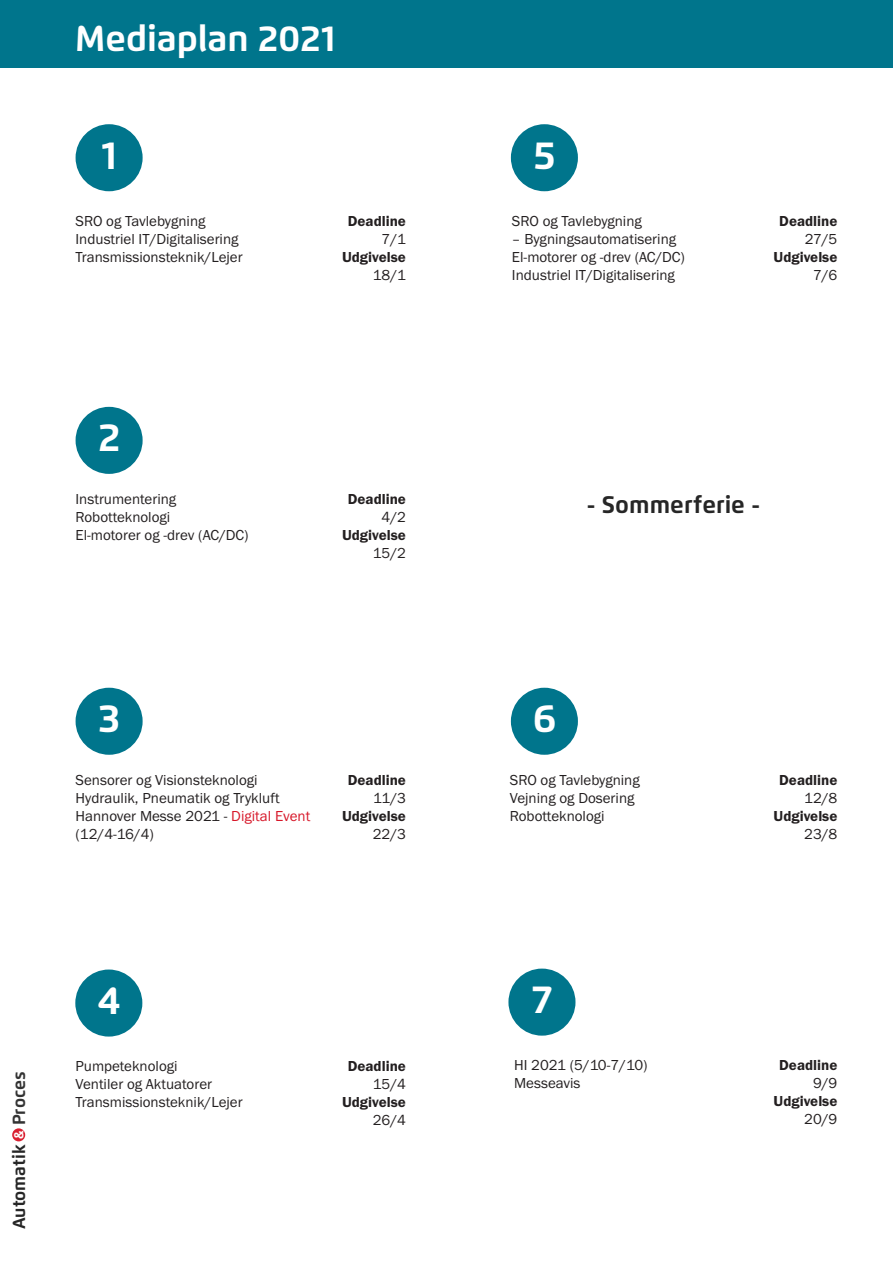
<style>
.page{position:relative;width:893px;height:1263px;background:#fff}
.page>*{position:absolute;margin:0;border:0;box-sizing:border-box;transform-origin:0 0}
.t1{font:700 39px "Flexo";color:#fff}
.t2{font:700 36px "Flexo";color:#fff}
.t3{font:700 24px "Flexo";color:#262626}
.t4{font:700 17.55px "Flexo";color:#262626}
.t5{font:15px/18px "Franklin Gothic";color:#231f20}
.t6{font:600 15px "Franklin Gothic";color:#231f20}
.t7{font:700 13.2px "Flexo";color:#fff}
.s1{color:#d71729}
.s2{color:#333}
</style>
<div class="page">
<div style="left:76px;top:124px;width:67px;height:67px;background:#00758c;border-radius:50%"></div>
<div style="left:0;top:0;width:893px;height:67px;background:#00758c"></div>
<div style="left:511px;top:124px;width:67px;height:67px;background:#00758c;border-radius:50%"></div>
<div style="left:76px;top:407px;width:67px;height:67px;background:#00758c;border-radius:50%"></div>
<div style="left:511px;top:688px;width:67px;height:67px;background:#00758c;border-radius:50%"></div>
<div style="left:76px;top:688px;width:67px;height:67px;background:#00758c;border-radius:50%"></div>
<div style="left:508px;top:968px;width:67px;height:68px;background:#00758c;border-radius:50%"></div>
<div style="left:75px;top:969px;width:67px;height:67px;background:#00758c;border-radius:50%"></div>
<div style="left:12px;top:1128px;width:13px;height:13px;background:#da2031;border-radius:50%"></div>
<h2 class="t2" style="left:75px;top:22px;width:261px">Mediaplan 2021</h2>
<h1 class="t1" style="left:102px;top:138px;width:16px">1</h1>
<h1 class="t1" style="left:533px;top:138px;width:24px">5</h1>
<p class="t5" style="left:76px;top:213px;width:169px">SRO og Tavlebygning<br>Industriel IT/Digitalisering<br>Transmissionsteknik/Lejer</p>
<p class="t6" style="left:348px;top:216px;width:60px">Deadline</p>
<p class="t5" style="left:382px;top:231px;width:26px">7/1</p>
<p class="t6" style="left:342px;top:252px;width:65px">Udgivelse</p>
<p class="t5" style="left:373px;top:267px;width:35px">18/1</p>
<p class="t5" style="left:512px;top:213px;width:131px">SRO og Tavlebygning</p>
<p class="t5" style="left:512px;top:231px;width:175px">– Bygningsautomatisering<br>El-motorer og -drev (AC/DC)<br>Industriel IT/Digitalisering</p>
<p class="t6" style="left:779px;top:216px;width:60px">Deadline</p>
<p class="t5" style="left:805px;top:231px;width:34px">27/5</p>
<p class="t6" style="left:774px;top:252px;width:65px">Udgivelse</p>
<p class="t5" style="left:813px;top:267px;width:26px">7/6</p>
<h1 class="t1" style="left:98px;top:421px;width:24px">2</h1>
<p class="t5" style="left:76px;top:491px;width:175px">Instrumentering<br>Robotteknologi<br>El-motorer og -drev (AC/DC)</p>
<p class="t6" style="left:348px;top:494px;width:60px">Deadline</p>
<p class="t5" style="left:382px;top:509px;width:26px">4/2</p>
<p class="t6" style="left:342px;top:530px;width:65px">Udgivelse</p>
<p class="t5" style="left:373px;top:545px;width:34px">15/2</p>
<h3 class="t3" style="left:586px;top:494px;width:175px">- Sommerferie -</h3>
<h1 class="t1" style="left:98px;top:701px;width:23px">3</h1>
<h1 class="t1" style="left:533px;top:701px;width:25px">6</h1>
<p class="t5" style="left:76px;top:772px;width:236px">Sensorer og Visionsteknologi<br>Hydraulik, Pneumatik og Trykluft<br>Hannover Messe 2021 - <span class="s1">Digital Event </span>(12/4-16/4)</p>
<p class="t6" style="left:348px;top:774px;width:60px">Deadline</p>
<p class="t5" style="left:373px;top:790px;width:34px">11/3</p>
<p class="t6" style="left:342px;top:810px;width:65px">Udgivelse</p>
<p class="t5" style="left:373px;top:826px;width:35px">22/3</p>
<p class="t5" style="left:510px;top:772px;width:131px">SRO og Tavlebygning<br>Vejning og Dosering<br>Robotteknologi</p>
<p class="t6" style="left:779px;top:775px;width:60px">Deadline</p>
<p class="t5" style="left:804px;top:790px;width:35px">12/8</p>
<p class="t6" style="left:774px;top:811px;width:65px">Udgivelse</p>
<p class="t5" style="left:804px;top:826px;width:35px">23/8</p>
<p class="t4" style="left:9px;top:1229px;width:159px;rotate:-90deg">Automatik <span class="s2">Proces</span></p>
<p class="t7" style="left:11px;top:1139px;width:11px;rotate:-90deg">&amp;</p>
<h1 class="t1" style="left:97px;top:983px;width:25px">4</h1>
<h1 class="t1" style="left:532px;top:982px;width:22px">7</h1>
<p class="t5" style="left:76px;top:1058px;width:169px">Pumpeteknologi<br>Ventiler og Aktuatorer<br>Transmissionsteknik/Lejer</p>
<p class="t6" style="left:348px;top:1060px;width:60px">Deadline</p>
<p class="t5" style="left:373px;top:1076px;width:34px">15/4</p>
<p class="t6" style="left:342px;top:1096px;width:65px">Udgivelse</p>
<p class="t5" style="left:373px;top:1112px;width:35px">26/4</p>
<p class="t5" style="left:514px;top:1057px;width:135px">HI 2021 (5/10-7/10)<br>Messeavis</p>
<p class="t6" style="left:779px;top:1059px;width:60px">Deadline</p>
<p class="t5" style="left:813px;top:1075px;width:26px">9/9</p>
<p class="t6" style="left:774px;top:1095px;width:65px">Udgivelse</p>
<p class="t5" style="left:804px;top:1111px;width:35px">20/9</p>
</div>
